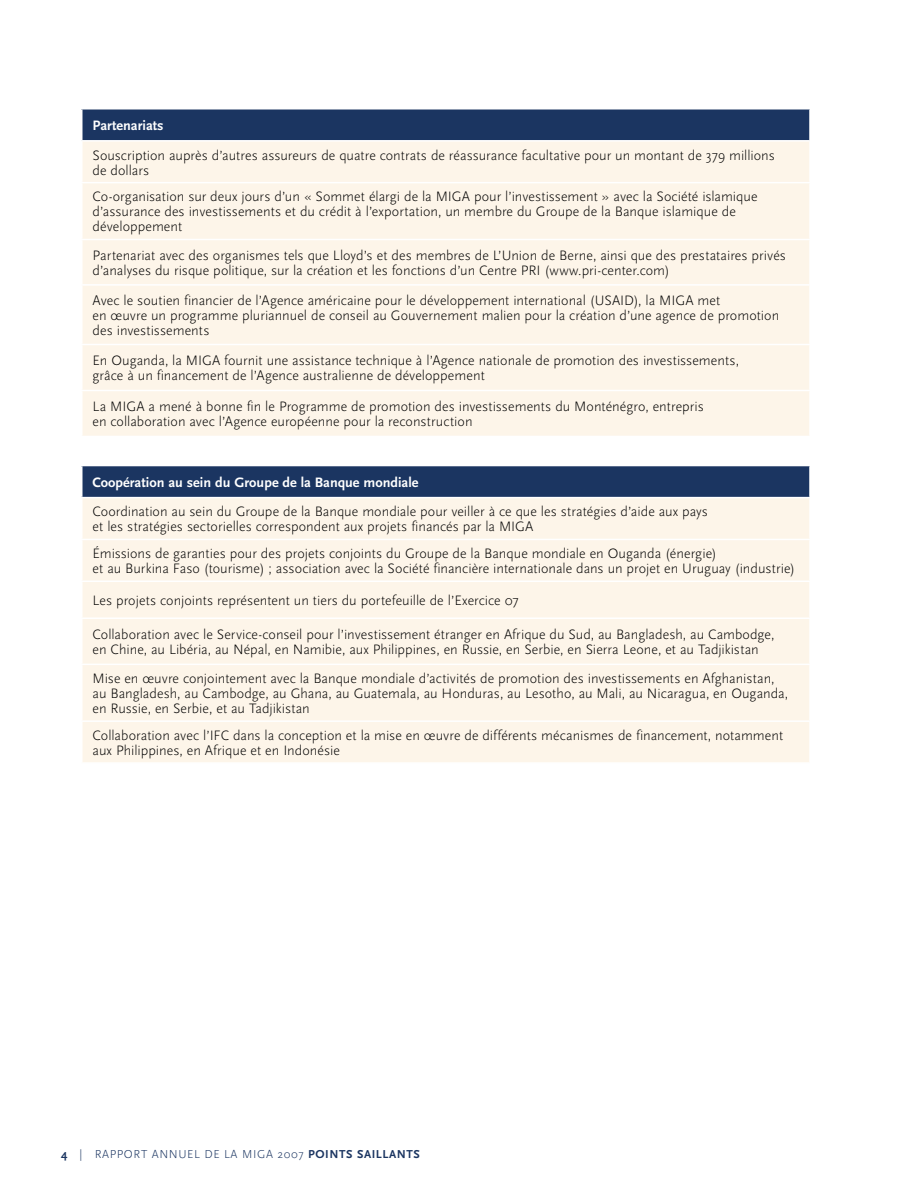
<style>
.page{position:relative;width:918px;height:1188px;background:#fff}
.page>*{position:absolute;margin:0;border:0;box-sizing:border-box;transform-origin:0 0}
.t1{font:300 14.25px/15px "Scala Sans";letter-spacing:.005em;color:#000}
.t2{font:700 14.25px "Scala Sans";color:#fff}
.t3{font:300 12px "Scala Sans";letter-spacing:.05em;color:#1b3561}
.s1{font-weight:700}
</style>
<div class="page">
<div style="left:82px;top:109px;width:728px;height:32px;background:#1b3561"></div>
<div style="left:82px;top:142px;width:727px;height:294px;background:#fdf5e9"></div>
<hr style="left:81px;top:182px;width:730px;height:1px;background:#fff">
<hr style="left:81px;top:239px;width:730px;height:1px;background:#fff">
<hr style="left:81px;top:284px;width:730px;height:2px;background:#fff">
<hr style="left:81px;top:344px;width:730px;height:1px;background:#fff">
<hr style="left:81px;top:390px;width:730px;height:1px;background:#fff">
<hr style="left:81px;top:108px;width:730px;height:2px;background:#fff">
<hr style="left:809px;top:109px;width:2px;height:31px;background:#fff">
<hr style="left:81px;top:140px;width:730px;height:2px;background:#fff">
<div style="left:82px;top:466px;width:728px;height:32px;background:#1b3561"></div>
<div style="left:82px;top:498px;width:727px;height:264px;background:#fdf5e9"></div>
<hr style="left:809px;top:466px;width:2px;height:31px;background:#fff">
<hr style="left:81px;top:497px;width:730px;height:1px;background:#fff">
<hr style="left:81px;top:539px;width:730px;height:1px;background:#fff">
<hr style="left:81px;top:581px;width:730px;height:1px;background:#fff">
<hr style="left:81px;top:617px;width:730px;height:2px;background:#fff">
<hr style="left:81px;top:664px;width:730px;height:1px;background:#fff">
<hr style="left:81px;top:720px;width:730px;height:2px;background:#fff">
<p class="t2" style="left:93px;top:118px;width:73px">Partenariats</p>
<p class="t1" style="left:93px;top:148px;width:684px">Souscription auprès d’autres assureurs de quatre contrats de réassurance facultative pour un montant de 379 millions de dollars</p>
<p class="t1" style="left:93px;top:190px;width:667px">Co-organisation sur deux jours d’un « Sommet élargi de la MIGA pour l’investissement » avec la Société islamique d’assurance des investissements et du crédit à l’exportation, un membre du Groupe de la Banque islamique de développement</p>
<p class="t1" style="left:93px;top:248px;width:695px">Partenariat avec des organismes tels que Lloyd’s et des membres de L’Union de Berne, ainsi que des prestataires privés d’analyses du risque politique, sur la création et les fonctions d’un Centre PRI (www.pri-center.com)</p>
<p class="t1" style="left:93px;top:293px;width:688px">Avec le soutien financier de l’Agence américaine pour le développement international (USAID), la MIGA met<br>en œuvre un programme pluriannuel de conseil au Gouvernement malien pour la création d’une agence de promotion des investissements</p>
<p class="t1" style="left:93px;top:353px;width:648px">En Ouganda, la MIGA fournit une assistance technique à l’Agence nationale de promotion des investissements, grâce à un financement de l’Agence australienne de développement</p>
<p class="t1" style="left:93px;top:399px;width:613px">La MIGA a mené à bonne fin le Programme de promotion des investissements du Monténégro, entrepris en collaboration avec l’Agence européenne pour la reconstruction</p>
<p class="t2" style="left:93px;top:475px;width:327px">Coopération au sein du Groupe de la Banque mondiale</p>
<p class="t1" style="left:93px;top:504px;width:617px">Coordination au sein du Groupe de la Banque mondiale pour veiller à ce que les stratégies d’aide aux pays et les stratégies sectorielles correspondent aux projets financés par la MIGA</p>
<p class="t1" style="left:93px;top:546px;width:704px">Émissions de garanties pour des projets conjoints du Groupe de la Banque mondiale en Ouganda (énergie)<br>et au Burkina Faso (tourisme) ; association avec la Société financière internationale dans un projet en Uruguay (industrie)</p>
<p class="t1" style="left:93px;top:593px;width:428px">Les projets conjoints représentent un tiers du portefeuille de l’Exercice 07</p>
<p class="t1" style="left:93px;top:627px;width:683px">Collaboration avec le Service-conseil pour l’investissement étranger en Afrique du Sud, au Bangladesh, au Cambodge, en Chine, au Libéria, au Népal, en Namibie, aux Philippines, en Russie, en Serbie, en Sierra Leone, et au Tadjikistan</p>
<p class="t1" style="left:93px;top:671px;width:697px">Mise en œuvre conjointement avec la Banque mondiale d’activités de promotion des investissements en Afghanistan, au Bangladesh, au Cambodge, au Ghana, au Guatemala, au Honduras, au Lesotho, au Mali, au Nicaragua, en Ouganda, en Russie, en Serbie, et au Tadjikistan</p>
<p class="t1" style="left:93px;top:728px;width:692px">Collaboration avec l’IFC dans la conception et la mise en œuvre de différents mécanismes de financement, notamment aux Philippines, en Afrique et en Indonésie</p>
<p class="t3" style="left:61px;top:1148px;width:360px"><span class="s1">4</span> | RAPPORT ANNUEL DE LA MIGA 2007 <span class="s1">Points saillants</span></p>
</div>
